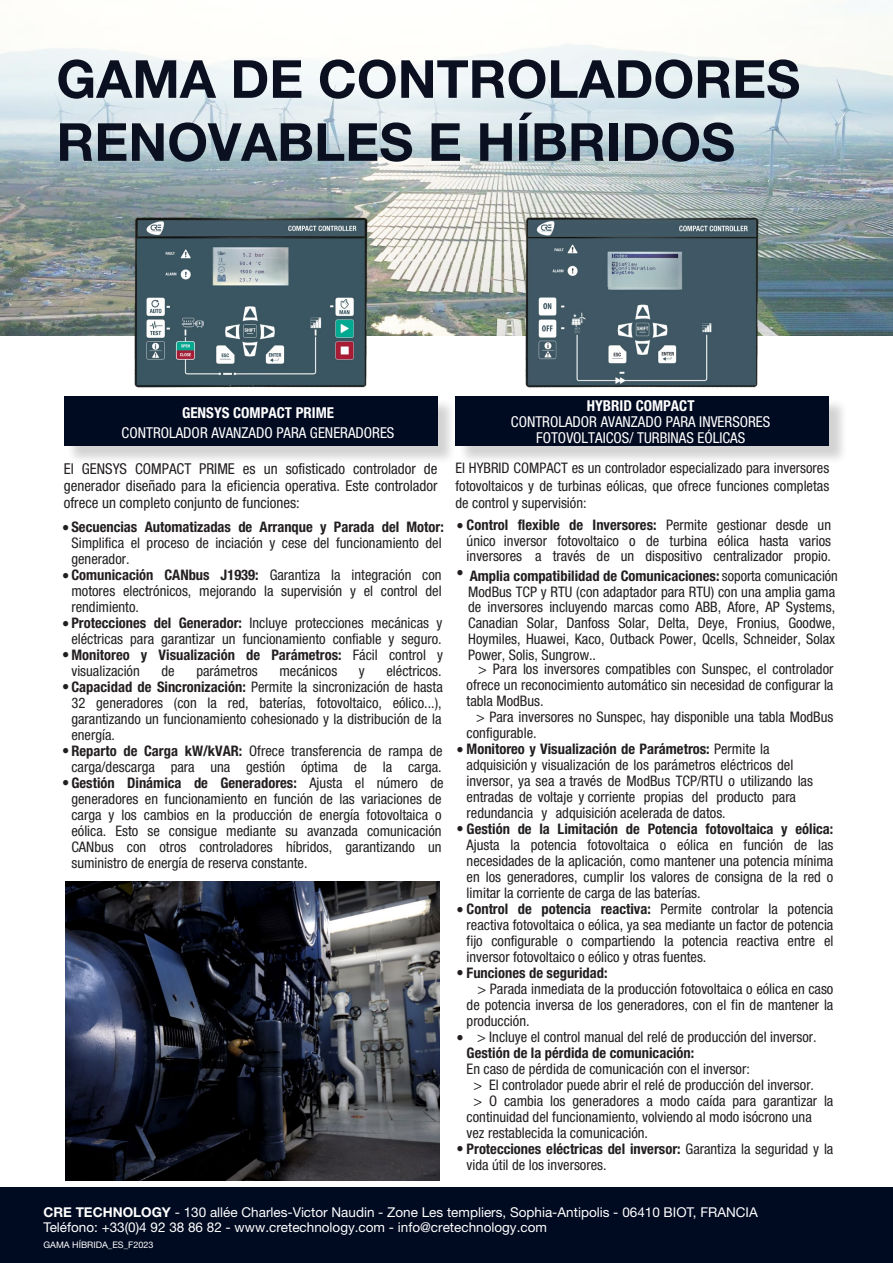
<style>
.page{position:relative;width:893px;height:1263px;background:#fff}
.page>*{position:absolute;margin:0;border:0;box-sizing:border-box;transform-origin:0 0}
.t1{font:700 52.5px/63px "Helvetica Neue LT Std";color:#0b1021}
.t2{font:condensed 15px/17.2px "Helvetica Neue LT Std";color:#231f20;text-align:justify}
.t3{font:condensed 15px/16.5px "Helvetica Neue LT Std";color:#fff;text-align:center}
.t4{font:700 condensed 15px "Helvetica Neue LT Std";color:#fff}
.t5{font:15px "Symbol";color:#231f20;scale:.95 1}
.t6{font:condensed 14.55px/16px "Helvetica Neue LT Std";color:#231f20;text-align:justify}
.t7{font:condensed 14.55px/15.9px "Helvetica Neue LT Std";color:#221e1f}
.t8{font:700 condensed 14.55px/16px "Helvetica Neue LT Std";color:#231f20}
.t9{font:13.5px/15.3px "Helvetica Neue LT Std";color:#fff}
.t10{font:9px "Helvetica Neue LT Std";color:#fff}
.s1{font-weight:700}
.s2{font-weight:400}
</style>
<div class="page">
<img style="left:0;top:44px;width:893px;height:291px">
<div style="left:0;top:1187px;width:893px;height:76px;background:#000a21"></div>
<img style="left:123px;top:188px;width:255px;height:200px">
<div style="left:66px;top:399px;width:390px;height:65px;background:#231f20;opacity:.2"></div>
<div style="left:64px;top:396px;width:373px;height:50px;background:#000a21"></div>
<img style="left:515px;top:188px;width:255px;height:200px">
<div style="left:458px;top:399px;width:390px;height:65px;background:#231f20;opacity:.2"></div>
<div style="left:455px;top:396px;width:374px;height:50px;background:#000a21"></div>
<img style="left:65px;top:881px;width:375px;height:299px">
<h1 class="t1" style="left:56px;top:46px;width:745px">GAMA DE CONTROLADORES<br>RENOVABLES E HÍBRIDOS</h1>
<p class="t4" style="left:182px;top:404px;width:153px">GENSYS COMPACT PRIME</p>
<p class="t3" style="left:122px;top:424px;width:274px">CONTROLADOR AVANZADO PARA GENERADORES</p>
<p class="t4" style="left:587px;top:397px;width:109px">HYBRID COMPACT</p>
<p class="t3" style="left:511px;top:413px;width:261px">CONTROLADOR AVANZADO PARA INVERSORES<br>FOTOVOLTAICOS/ TURBINAS EÓLICAS</p>
<p class="t2" style="left:64px;top:460px;width:375px">El GENSYS COMPACT PRIME es un sofisticado controlador de generador diseñado para la eficiencia operativa. Este controlador ofrece un completo conjunto de funciones:</p>
<p class="t6" style="left:455px;top:459px;width:375px;line-height:17.4px">El HYBRID COMPACT es un controlador especializado para inversores fotovoltaicos y de turbinas eólicas, que ofrece funciones completas de control y supervisión:</p>
<p class="t6" style="left:467px;top:517px;width:366px;text-indent:-10px">• <span class="s1">Control flexible de Inversores:</span> Permite gestionar desde un único inversor fotovoltaico o de turbina eólica hasta varios inversores a través de un dispositivo centralizador propio.</p>
<p class="t6" style="left:71px;top:518px;width:374px;text-align:left;text-indent:-9px">• <span class="s1">Secuencias Automatizadas de Arranque y Parada del Motor:<br></span>Simplifica el proceso de inciación y cese del funcionamiento del generador.</p>
<p class="t6" style="left:71px;top:566px;width:372px;text-indent:-9px">• <span class="s1">Comunicación CANbus J1939:</span> Garantiza la integración con motores electrónicos, mejorando la supervisión y el control del rendimiento.</p>
<p class="t6" style="left:62px;top:614px;width:382px;text-align:center">• <span class="s1">Protecciones del Generador:</span> Incluye protecciones mecánicas y eléctricas para garantizar un funcionamiento confiable y seguro.</p>
<p class="t8" style="left:71px;top:646px;width:373px;text-indent:-9px">• Monitoreo y Visualización de Parámetros: <span class="s2">Fácil control y visualización</span></p>
<p class="t7" style="left:468px;top:567px;width:371px"><span class="s1">Amplia compatibilidad de Comunicaciones:</span> soporta comunicación ModBus TCP y RTU (con adaptador para RTU) con una amplia gama de inversores incluyendo marcas como ABB, Afore, AP Systems, Canadian Solar, Danfoss Solar, Delta, Deye, Fronius, Goodwe, Hoymiles, Huawei, Kaco, Outback Power, Qcells, Schneider, Solax Power, Solis, Sungrow..</p>
<p class="t5" style="left:457px;top:562px;width:8px">•</p>
<p class="t6" style="left:478px;top:661px;width:357px">&gt; Para los inversores compatibles con Sunspec, el controlador</p>
<p class="t6" style="left:467px;top:677px;width:368px">ofrece un reconocimiento automático sin necesidad de configurar la</p>
<p class="t6" style="left:467px;top:693px;width:79px">tabla ModBus.</p>
<p class="t6" style="left:476px;top:709px;width:359px">&gt; Para inversores no Sunspec, hay disponible una tabla ModBus</p>
<p class="t6" style="left:467px;top:725px;width:72px">configurable.</p>
<p class="t6" style="left:467px;top:741px;width:348px;text-align:left;text-indent:-10px">• <span class="s1">Monitoreo y Visualización de Parámetros:</span> Permite la adquisición y visualización de los parámetros eléctricos del inversor, ya sea a través de ModBus TCP/RTU o utilizando las entradas de voltaje y corriente propias del producto para redundancia y adquisición acelerada de datos.</p>
<p class="t6" style="left:467px;top:821px;width:368px;text-indent:-10px">• <span class="s1">Gestión de la Limitación de Potencia fotovoltaica y eólica:<br></span>Ajusta la potencia fotovoltaica o eólica en función de las necesidades de la aplicación, como mantener una potencia mínima en los generadores, cumplir los valores de consigna de la red o limitar la corriente de carga de las baterías.</p>
<p class="t6" style="left:467px;top:901px;width:368px;text-indent:-10px">• <span class="s1">Control de potencia reactiva:</span> Permite controlar la potencia reactiva fotovoltaica o eólica, ya sea mediante un factor de potencia fijo configurable o compartiendo la potencia reactiva entre el inversor fotovoltaico o eólico y otras fuentes.</p>
<p class="t8" style="left:457px;top:965px;width:152px">• Funciones de seguridad:</p>
<p class="t6" style="left:478px;top:981px;width:357px">&gt; Parada inmediata de la producción fotovoltaica o eólica en caso</p>
<p class="t6" style="left:467px;top:997px;width:368px">de potencia inversa de los generadores, con el fin de mantener la</p>
<p class="t6" style="left:467px;top:1013px;width:65px">producción.</p>
<p class="t6" style="left:477px;top:1029px;width:341px">&gt; Incluye el control manual del relé de producción del inversor.</p>
<p class="t8" style="left:467px;top:1045px;width:229px">Gestión de la pérdida de comunicación:</p>
<p class="t6" style="left:467px;top:1061px;width:285px">En caso de pérdida de comunicación con el inversor:</p>
<p class="t6" style="left:474px;top:1077px;width:342px">&gt; El controlador puede abrir el relé de producción del inversor.</p>
<p class="t6" style="left:473px;top:1093px;width:361px">&gt; O cambia los generadores a modo caída para garantizar la</p>
<p class="t6" style="left:467px;top:1109px;width:347px">continuidad del funcionamiento, volviendo al modo isócrono una</p>
<p class="t6" style="left:467px;top:1125px;width:183px">vez restablecida la comunicación.</p>
<p class="t6" style="left:467px;top:1141px;width:368px;text-indent:-10px">• <span class="s1">Protecciones eléctricas del inversor:</span> Garantiza la seguridad y la vida útil de los inversores.</p>
<p class="t9" style="left:43px;top:1204px;width:716px"><span class="s1">CRE TECHNOLOGY</span> - 130 allée Charles-Victor Naudin - Zone Les templiers, Sophia-Antipolis - 06410 BIOT, FRANCIA<br>Teléfono: +33(0)4 92 38 86 82 - www.cretechnology.com - info@cretechnology.com</p>
<p class="t10" style="left:43px;top:1239px;width:112px">GAMA HÍBRIDA_ES_F2023</p>
<p class="t6" style="left:161px;top:662px;width:15px">de</p>
<p class="t6" style="left:196px;top:662px;width:63px">parámetros</p>
<p class="t6" style="left:279px;top:662px;width:59px">mecánicos</p>
<p class="t6" style="left:359px;top:662px;width:7px">y</p>
<p class="t6" style="left:386px;top:662px;width:57px">eléctricos.</p>
<p class="t6" style="left:71px;top:678px;width:373px;text-indent:-9px">• <span class="s1">Capacidad de Sincronización:</span> Permite la sincronización de hasta 32 generadores (con la red, baterías, fotovoltaico, eólico...), garantizando un funcionamiento cohesionado y la distribución de la energía.</p>
<p class="t6" style="left:62px;top:742px;width:382px;text-align:center">• <span class="s1">Reparto de Carga kW/kVAR:</span> Ofrece transferencia de rampa de carga/descarga para una gestión óptima de la carga.</p>
<p class="t6" style="left:71px;top:774px;width:374px;text-align:left;text-indent:-9px">• <span class="s1">Gestión Dinámica de Generadores:</span> Ajusta el número de generadores en funcionamiento en función de las variaciones de carga y los cambios en la producción de energía fotovoltaica o eólica. Esto se consigue mediante su avanzada comunicación CANbus con otros controladores híbridos, garantizando un suministro de energía de reserva constante.</p>
<p class="t5" style="left:457px;top:1027px;width:8px">•</p>
</div>
